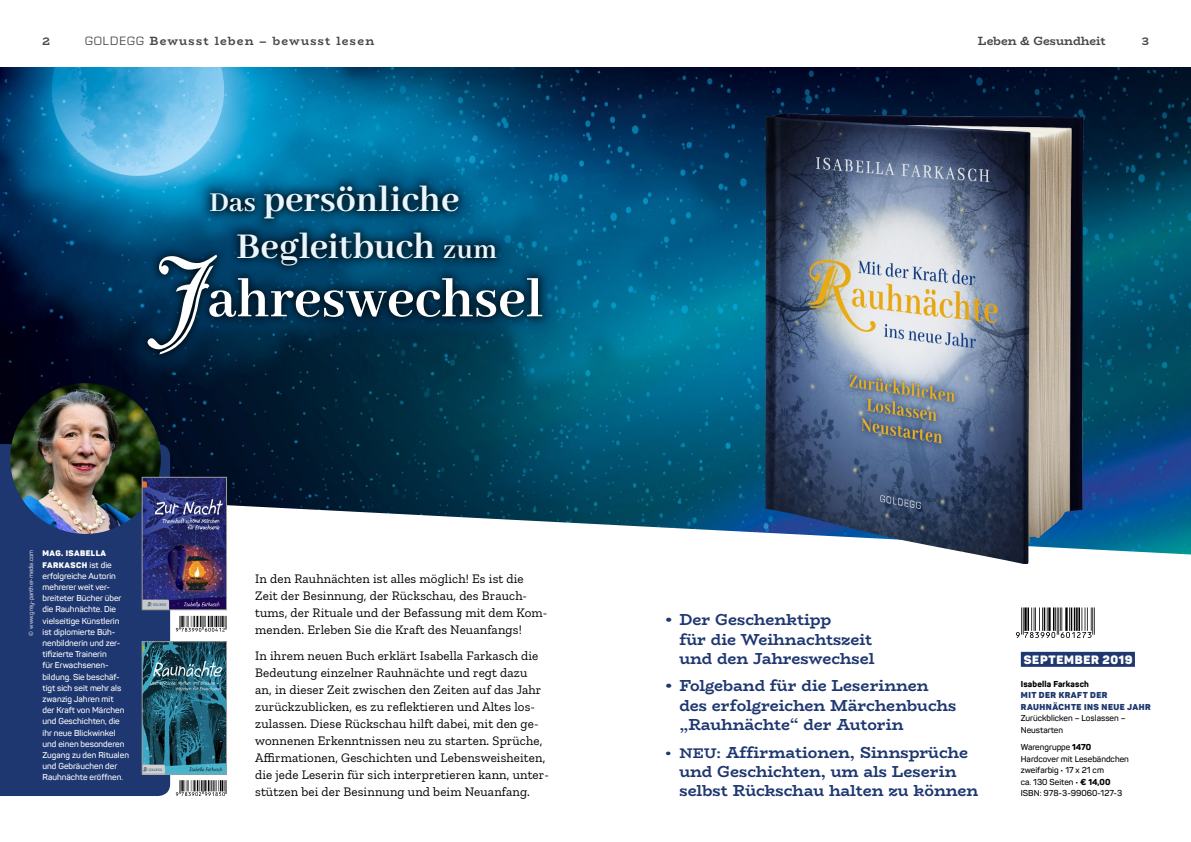
<style>
.page{position:relative;width:1191px;height:842px;background:#fff}
.page>*{position:absolute;margin:0;border:0;box-sizing:border-box;transform-origin:0 0}
.t1{font:700 60px "Abhaya Libre";color:#fff}
.t2{font:700 40px "Abhaya Libre";color:#eaf6fe}
.t3{font:700 16px/19.2px "Bio Rhyme";color:#1e3770}
.t4{font:13px/17px "Zilla Slab";letter-spacing:.01em;color:#000}
.t5{font:700 12px "Bio Rhyme";letter-spacing:.09em;color:#484847}
.t6{font:700 12px "Bio Rhyme";color:#484847}
.t7{font:900 12px "Panton";letter-spacing:.06em;color:#fff}
.t8{font:600 8.5px/11.2px "Panton";color:#fff}
.t9{font:600 8.5px/11.5px "Panton";color:#000}
.t10{font:900 8.5px/11.5px "Panton";letter-spacing:.06em;color:#1e3770}
.t11{font:800 8.5px "Panton";letter-spacing:.02em;color:#000}
.t12{font:900 8px/11.5px "Panton";letter-spacing:.06em;color:#fff}
.t13{font:6px "Panton";color:#fff}
.s1{font-family:"Eurostile";font-weight:400;font-size:12.5px}
.s2{font-size:30px}
.s3{font-family:"Caslon Calligraphic Initials";font-weight:400;font-size:73.7px}
.s4{font-weight:600;font-size:8.5px}
.s5{font-size:14px}
.s6{font-weight:800}
</style>
<div class="page">
<img style="left:0;top:67px;width:1191px;height:427px">
<svg style="left:170px;top:494px;width:1021px;height:300px"></svg>
<div style="left:0;top:444px;width:170px;height:352px;background:#1e3770"></div>
<img style="left:10px;top:383px;width:151px;height:151px;border-radius:75px">
<div style="left:1020px;top:652px;width:115px;height:15px;background:#1e3770"></div>
<svg style="left:1016px;top:607px;width:78px;height:31px"></svg>
<img style="left:144px;top:643px;width:81px;height:129px">
<div style="left:142px;top:641px;width:85px;height:133px;border:1px solid #9c9c9d"></div>
<img style="left:144px;top:479px;width:81px;height:129px">
<div style="left:142px;top:477px;width:85px;height:133px;border:1px solid #9c9c9d"></div>
<img style="left:765px;top:101px;width:321px;height:463px">
<svg style="left:176px;top:780px;width:51px;height:16px"></svg>
<div style="left:123px;top:160px;width:444px;height:219px;background:#003e6f;opacity:.4"></div>
<div style="left:137px;top:245px;width:415px;height:120px;background:#000;opacity:.85"></div>
<div style="left:228px;top:222px;width:278px;height:54px;background:#000;opacity:.85"></div>
<div style="left:200px;top:175px;width:268px;height:54px;background:#000;opacity:.85"></div>
<svg style="left:176px;top:616px;width:51px;height:16px"></svg>
<p class="t5" style="left:43px;top:31px;width:9px">2</p>
<p class="t5" style="left:85px;top:31px;width:290px"><span class="s1">GOLDEGG</span> Bewusst leben – bewusst lesen</p>
<p class="t6" style="left:978px;top:31px;width:129px">Leben &amp; Gesundheit</p>
<p class="t5" style="left:1141px;top:31px;width:9px">3</p>
<h2 class="t2" style="left:210px;top:177px;width:251px"><span class="s2">Das</span> persönliche</h2>
<h2 class="t2" style="left:236px;top:225px;width:262px">Begleitbuch <span class="s2">zum</span></h2>
<h1 class="t1" style="left:144px;top:266px;width:401px"><span class="s3">J</span>ahreswechsel</h1>
<p class="t13" style="left:27px;top:636px;width:87px;rotate:-90deg">© www.grey-panther-media.com</p>
<p class="t12" style="left:43px;top:547px;width:71px">MAG. ISABELLA<br>FARKASCH <span class="s4">ist die</span></p>
<p class="t8" style="left:43px;top:570px;width:88px">erfolgreiche Autorin mehrerer weit ver&shy;breiteter Bücher über die Rauhnächte. Die vielseitige Künstlerin ist diplomierte Büh&shy;nenbildnerin und zer&shy;tifizierte Trainerin<br>für Erwachsenen&shy;bildung. Sie beschäf&shy;tigt sich seit mehr als zwanzig Jahren mit<br>der Kraft von Märchen und Geschichten, die ihr neue Blickwinkel und einen besonderen<br>Zugang zu den Ritualen und Gebräuchen der<br>Rauhnächte eröffnen.</p>
<p class="t4" style="left:255px;top:571px;width:293px">In den Rauhnächten ist alles möglich! Es ist die Zeit der Besinnung, der Rückschau, des Brauch&shy;tums, der Rituale und der Befassung mit dem Kom&shy;menden. Erleben Sie die Kraft des Neuanfangs!</p>
<p class="t4" style="left:255px;top:647px;width:295px">In ihrem neuen Buch erklärt Isabella Farkasch die Bedeutung einzelner Rauhnächte und regt dazu<br>an, in dieser Zeit zwischen den Zeiten auf das Jahr zurückzublicken, es zu reflektieren und Altes los&shy;zulassen. Diese Rückschau hilft dabei, mit den ge&shy;wonnenen Erkenntnissen neu zu starten. Sprüche, Affirmationen, Geschichten und Lebensweisheiten, die jede Leserin für sich interpretieren kann, unter&shy;stützen bei der Besinnung und beim Neuanfang.</p>
<p class="t3" style="left:679px;top:610px;width:196px;text-indent:-14px">• Der Geschenktipp<br>für die Weihnachtszeit und den Jahreswechsel</p>
<p class="t3" style="left:679px;top:676px;width:279px;text-indent:-14px">• Folgeband für die Leserinnen des erfolgreichen Märchenbuchs „Rauhnächte“ der Autorin</p>
<p class="t3" style="left:679px;top:742px;width:300px;text-indent:-14px"><span class="s5">• NEU:</span> Affirmationen, Sinnsprüche und Geschichten, um als Leserin selbst Rückschau halten zu können</p>
<p class="t7" style="left:1023px;top:652px;width:110px">SEPTEMBER 2019</p>
<p class="t11" style="left:1020px;top:678px;width:70px">Isabella Farkasch</p>
<p class="t10" style="left:1021px;top:689px;width:131px">MIT DER KRAFT DER<br>RAUHNÄCHTE INS NEUE JAHR</p>
<p class="t9" style="left:1020px;top:712px;width:106px">Zurückblicken – Loslassen –<br>Neustarten</p>
<p class="t9" style="left:1020px;top:741px;width:110px">Warengruppe <span class="s6">1470<br></span>Hardcover mit Lesebändchen zweifarbig • 17 x 21 cm<br>ca. 130 Seiten • <span class="s6">€ 14,00<br></span>ISBN: 978-3-99060-127-3</p>
</div>
